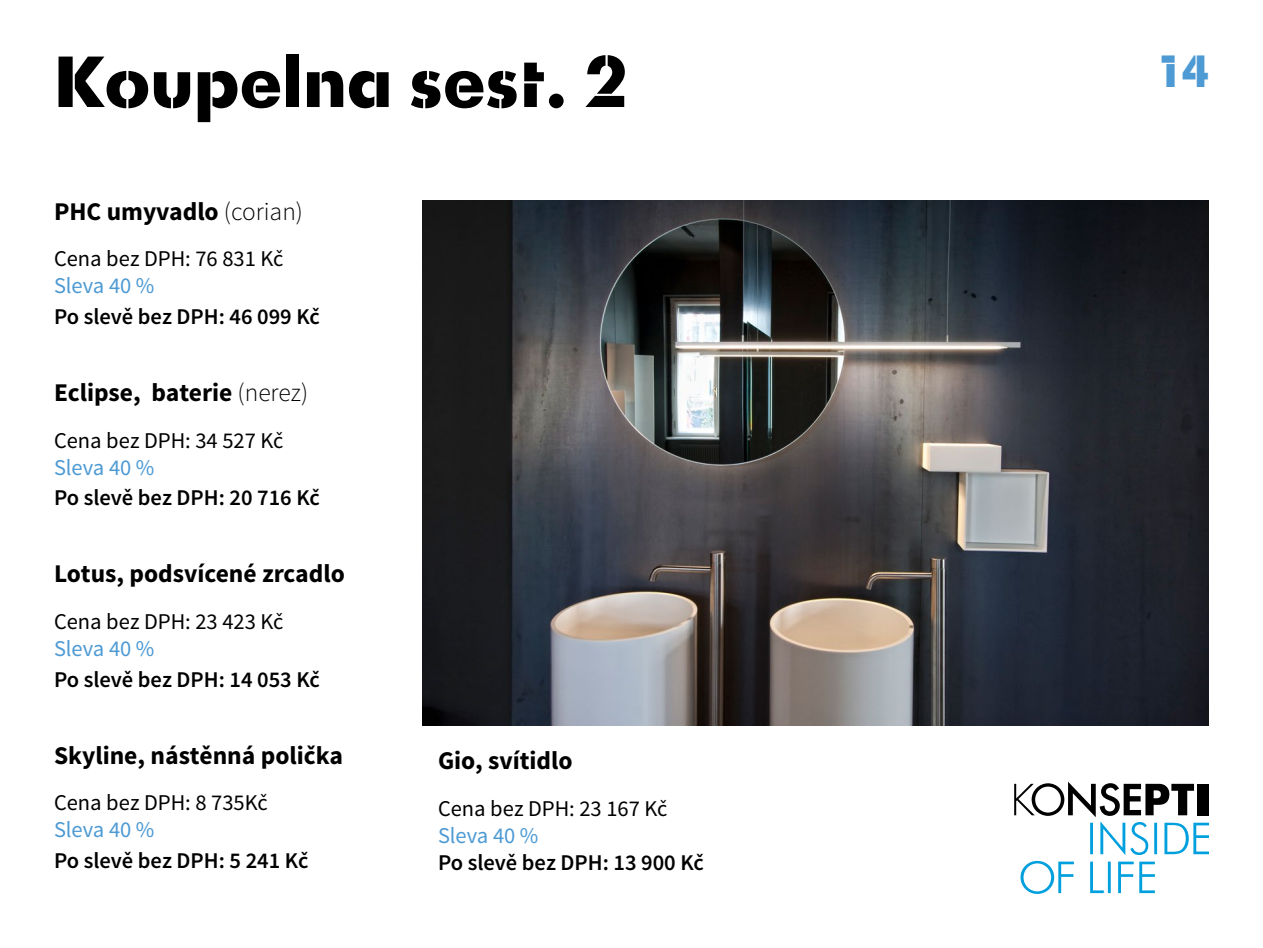
<style>
.page{position:relative;width:1263px;height:948px;background:#fff}
.page>*{position:absolute;margin:0;border:0;box-sizing:border-box;transform-origin:0 0}
.t1{font:700 72px "Futura Konsepti";color:#000}
.t2{font:700 45px "Futura Konsepti";color:#4d9ad4}
.t3{font:700 25.5px "Source Sans Pro";color:#000}
.t4{font:600 22.5px "Source Sans Pro";color:#000}
.t5{font:22.5px "Source Sans Pro";color:#000}
.t6{font:22.5px "Source Sans Pro";color:#4d9ad4}
.s1{font-weight:300}
</style>
<div class="page">
<img style="left:422px;top:200px;width:787px;height:525px">
<svg style="left:1090px;top:861px;width:65px;height:31px"></svg>
<svg style="left:1014px;top:781px;width:195px;height:73px"></svg>
<svg style="left:1020px;top:860px;width:54px;height:33px"></svg>
<h1 class="t1" style="left:54px;top:39px;width:575px">Koupelna sest. 2</h1>
<h2 class="t2" style="left:1155px;top:45px;width:55px">14</h2>
<p class="t3" style="left:54px;top:195px;width:251px">PHC umyvadlo <span class="s1">(corian)</span></p>
<p class="t5" style="left:54px;top:245px;width:231px">Cena bez DPH: 76 831 Kč</p>
<p class="t6" style="left:54px;top:272px;width:102px">Sleva 40 %</p>
<p class="t4" style="left:54px;top:302px;width:267px">Po slevě bez DPH: 46 099 Kč</p>
<p class="t3" style="left:54px;top:376px;width:256px">Eclipse, baterie <span class="s1">(nerez)</span></p>
<p class="t5" style="left:54px;top:426px;width:231px">Cena bez DPH: 34 527 Kč</p>
<p class="t6" style="left:54px;top:453px;width:102px">Sleva 40 %</p>
<p class="t4" style="left:54px;top:483px;width:267px">Po slevě bez DPH: 20 716 Kč</p>
<p class="t3" style="left:54px;top:557px;width:292px">Lotus, podsvícené zrcadlo</p>
<p class="t5" style="left:54px;top:607px;width:231px">Cena bez DPH: 23 423 Kč</p>
<p class="t6" style="left:54px;top:634px;width:102px">Sleva 40 %</p>
<p class="t4" style="left:54px;top:664px;width:267px">Po slevě bez DPH: 14 053 Kč</p>
<p class="t3" style="left:54px;top:738px;width:291px">Skyline, nástěnná polička</p>
<p class="t5" style="left:54px;top:788px;width:215px">Cena bez DPH: 8 735Kč</p>
<p class="t6" style="left:54px;top:815px;width:102px">Sleva 40 %</p>
<p class="t4" style="left:54px;top:846px;width:256px">Po slevě bez DPH: 5 241 Kč</p>
<p class="t3" style="left:438px;top:744px;width:136px">Gio, svítidlo</p>
<p class="t5" style="left:438px;top:793px;width:231px">Cena bez DPH: 23 167 Kč</p>
<p class="t6" style="left:438px;top:820px;width:102px">Sleva 40 %</p>
<p class="t4" style="left:438px;top:847px;width:267px">Po slevě bez DPH: 13 900 Kč</p>
</div>
